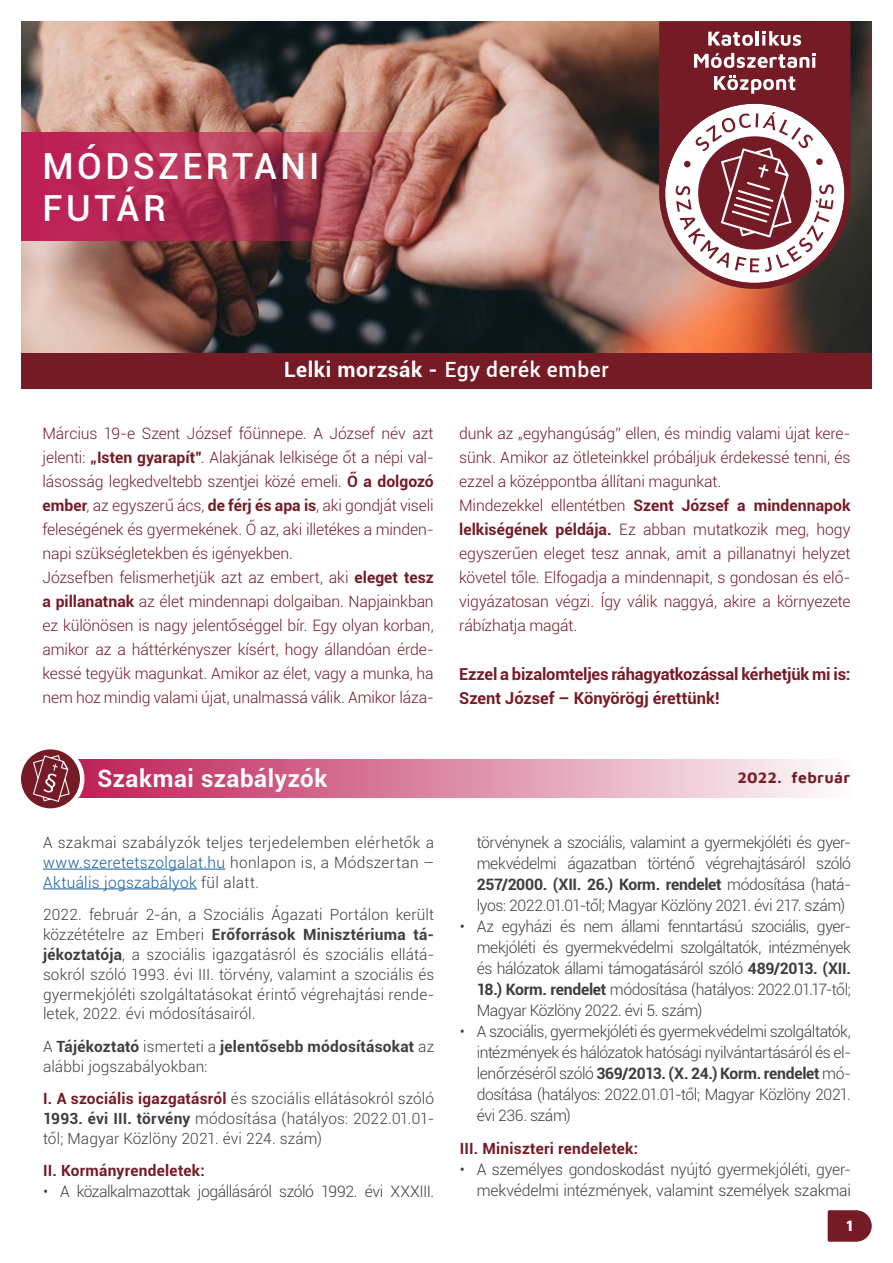
<style>
.page{position:relative;width:893px;height:1263px;background:#fff}
.page>*{position:absolute;margin:0;border:0;box-sizing:border-box;transform-origin:0 0}
.t1{font:500 36px "Roboto";letter-spacing:.095em;color:#fff}
.t2{font:700 24px "Roboto";letter-spacing:.025em;color:#fff}
.t3{font:700 21px "Roboto";letter-spacing:.025em;color:#fff}
.t4{font:700 16.5px/24px "Roboto";letter-spacing:-.01em;color:#751b26}
.t5{font:300 15.75px/24px "Roboto";letter-spacing:-.01em;color:#751b26;text-align:justify}
.t6{font:300 15.75px/21px "Roboto";letter-spacing:-.025em;color:#3e3e3f;text-align:justify}
.t7{font:700 15.75px "Maven Pro";letter-spacing:.02em;color:#751b26}
.t8{font:700 15.75px "Maven Pro";color:#fff}
.t9{font:300 15.45px/19.8px "Roboto";letter-spacing:.01em;color:#3e3e3f;text-align:justify}
.t10{font:700 15.45px "Roboto";letter-spacing:.015em;color:#751b26}
.s1{font-weight:500}
.s2{font-weight:700}
.s3{color:#175d9e}
.s4{font-weight:700;color:#751b26}
</style>
<div class="page">
<svg style="left:828px;top:1210px;width:44px;height:32px"></svg>
<img style="left:21px;top:21px;width:851px;height:332px">
<svg style="left:21px;top:132px;width:425px;height:109px;background:#b03d56"></svg>
<div style="left:21px;top:353px;width:851px;height:36px;background:#751b26"></div>
<hr style="left:43px;top:869px;width:183px;height:1px;background:#175d9e">
<hr style="left:43px;top:888px;width:154px;height:1px;background:#175d9e">
<div style="left:69px;top:759px;width:782px;height:39px;background:linear-gradient(to right,#bc1e55,#fefcfd)"></div>
<svg style="left:21px;top:749px;width:66px;height:60px"></svg>
<svg style="left:659px;top:21px;width:191px;height:268px;background:#853f45"></svg>
<svg style="left:708px;top:32px;width:45px;height:14px"></svg>
<hr style="left:755px;top:31px;width:3px;height:15px;background:#fff">
<svg style="left:762px;top:31px;width:39px;height:15px"></svg>
<svg style="left:694px;top:53px;width:121px;height:15px"></svg>
<svg style="left:714px;top:76px;width:81px;height:18px"></svg>
<svg style="left:676px;top:112px;width:158px;height:160px"></svg>
<p class="t1" style="left:43px;top:140px;width:279px">MÓDSZERTANI</p>
<p class="t1" style="left:43px;top:182px;width:125px">FUTÁR</p>
<p class="t3" style="left:284px;top:355px;width:326px">Lelki morzsák - <span class="s1">Egy derék ember</span></p>
<p class="t5" style="left:43px;top:420px;width:393px">Március 19-e Szent József főünnepe. A József név azt jelenti: <span class="s2">„Isten gyarapít”</span>. Alakjának lelkisége őt a népi val&shy;lásosság legkedveltebb szentjei közé emeli. <span class="s2">Ő a dolgozó ember</span>, az egyszerű ács, <span class="s2">de férj és apa is</span>, aki gondját viseli feleségének és gyermekének. Ő az, aki illetékes a minden&shy;napi szükségletekben és igényekben.</p>
<p class="t5" style="left:43px;top:564px;width:393px">Józsefben felismerhetjük azt az embert, aki <span class="s2">eleget tesz a pillanatnak</span> az élet mindennapi dolgaiban. Napjainkban ez különösen is nagy jelentőséggel bír. Egy olyan korban, amikor az a háttérkényszer kísért, hogy állandóan érde&shy;kessé tegyük magunkat. Amikor az élet, vagy a munka, ha nem hoz mindig valami újat, unalmassá válik. Amikor láza-</p>
<p class="t5" style="left:459px;top:420px;width:393px">dunk az „egyhangúság” ellen, és mindig valami újat kere&shy;sünk. Amikor az ötleteinkkel próbáljuk érdekessé tenni, és ezzel a középpontba állítani magunkat.</p>
<p class="t5" style="left:459px;top:492px;width:393px">Mindezekkel ellentétben <span class="s2">Szent József a mindennapok lelkiségének példája.</span> Ez abban mutatkozik meg, hogy egyszerűen eleget tesz annak, amit a pillanatnyi helyzet követel tőle. Elfogadja a mindennapit, s gondosan és elő&shy;vigyázatosan végzi. Így válik naggyá, akire a környezete rábízhatja magát.</p>
<p class="t4" style="left:459px;top:662px;width:393px">Ezzel a bizalomteljes ráhagyatkozással kérhetjük mi is:<br>Szent József – Könyörögj érettünk!</p>
<p class="t2" style="left:97px;top:761px;width:231px">Szakmai szabályzók</p>
<p class="t7" style="left:737px;top:766px;width:114px">2022. február</p>
<p class="t9" style="left:43px;top:832px;width:393px">A szakmai szabályzók teljes terjedelemben elérhetők a <span class="s3">www.szeretetszolgalat.hu</span> honlapon is, a Módszertan – <span class="s3">Aktuális jogszabályok</span> fül alatt.</p>
<p class="t9" style="left:43px;top:904px;width:393px">2022. február 2-án, a Szociális Ágazati Portálon került közzétételre az Emberi <span class="s2">Erőforrások Minisztériuma tá&shy;jékoztatója</span>, a szociális igazgatásról és szociális ellátá&shy;sokról szóló 1993. évi III. törvény, valamint a szociális és gyermekjóléti szolgáltatásokat érintő végrehajtási rende&shy;letek, 2022. évi módosításairól.</p>
<p class="t9" style="left:43px;top:1036px;width:393px">A <span class="s2">Tájékoztató</span> ismerteti a <span class="s2">jelentősebb módosításokat</span> az alábbi jogszabályokban:</p>
<p class="t9" style="left:43px;top:1088px;width:393px"><span class="s4">I. A szociális igazgatásról</span> és szociális ellátásokról szóló <span class="s2">1993. évi III. törvény</span> módosítása (hatályos: 2022.01.01- től; Magyar Közlöny 2021. évi 224. szám)</p>
<p class="t10" style="left:43px;top:1160px;width:163px">II. Kormányrendeletek:</p>
<p class="t6" style="left:43px;top:1181px;width:393px">• A közalkalmazottak jogállásáról szóló 1992. évi XXXIII.</p>
<p class="t6" style="left:477px;top:832px;width:376px">törvénynek a szociális, valamint a gyermekjóléti és gyer&shy;mekvédelmi ágazatban történő végrehajtásáról szóló <span class="s2">257/2000. (XII. 26.) Korm. rendelet</span> módosítása (hatá&shy;lyos: 2022.01.01-től; Magyar Közlöny 2021. évi 217. szám)</p>
<p class="t6" style="left:477px;top:916px;width:376px;text-indent:-17px">• Az egyházi és nem állami fenntartású szociális, gyer&shy;mekjóléti és gyermekvédelmi szolgáltatók, intézmények és hálózatok állami támogatásáról szóló <span class="s2">489/2013. (XII.<br>18.) Korm. rendelet</span> módosítása (hatályos: 2022.01.17-től; Magyar Közlöny 2022. évi 5. szám)</p>
<p class="t6" style="left:477px;top:1021px;width:376px;text-indent:-17px">• A szociális, gyermekjóléti és gyermekvédelmi szolgáltatók, intézmények és hálózatok hatósági nyilvántartásáról és el&shy;lenőrzéséről szóló <span class="s2">369/2013. (X. 24.) Korm. rendelet</span> mó&shy;dosítása (hatályos: 2022.01.01-től; Magyar Közlöny 2021. évi 236. szám)</p>
<p class="t10" style="left:460px;top:1137px;width:180px">III. Miniszteri rendeletek:</p>
<p class="t6" style="left:460px;top:1158px;width:393px;text-align:right">• A személyes gondoskodást nyújtó gyermekjóléti, gyer&shy;mekvédelmi intézmények, valamint személyek szakmai</p>
<p class="t8" style="left:846px;top:1214px;width:9px">1</p>
</div>
